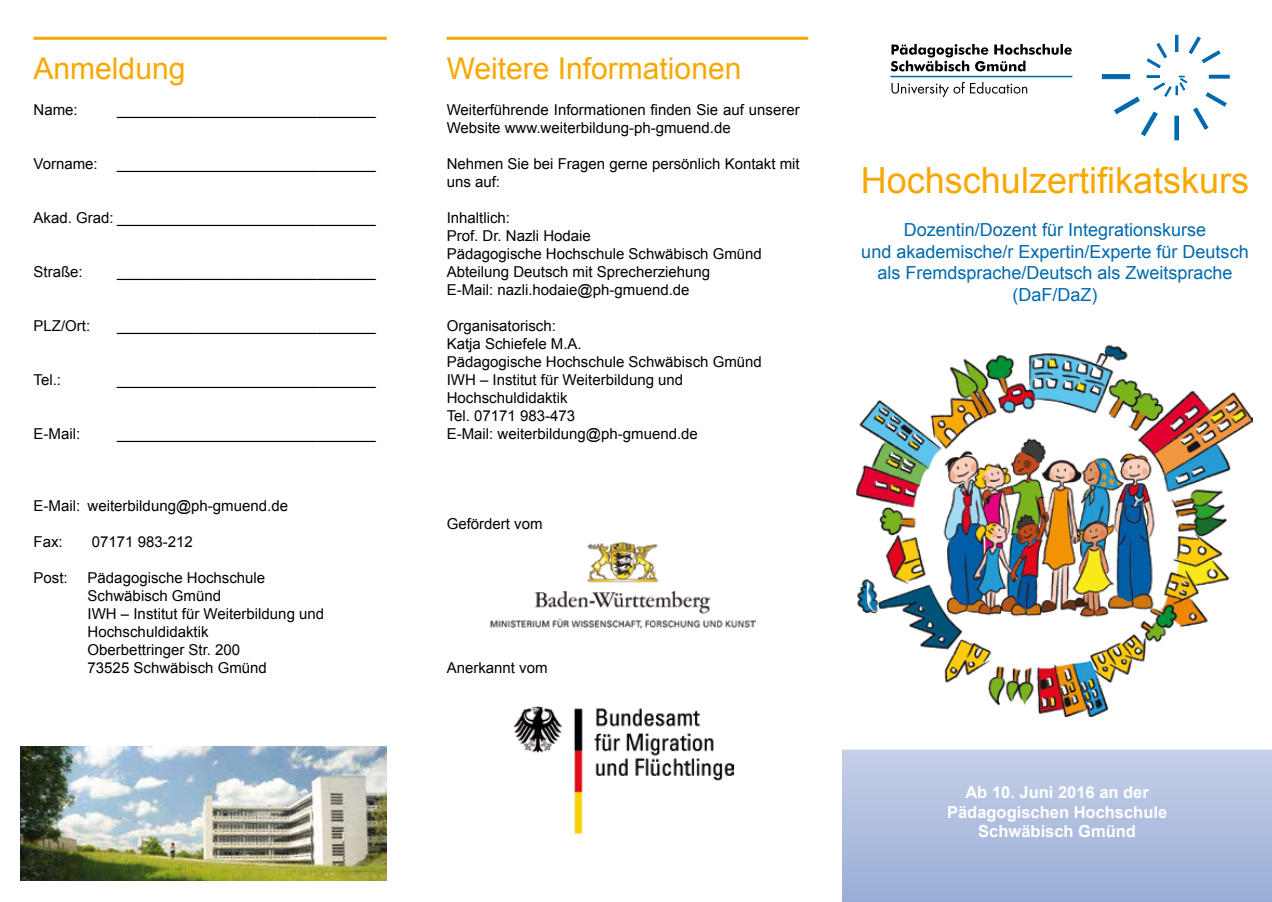
<style>
.page{position:relative;width:1272px;height:902px;background:#fff}
.page>*{position:absolute;margin:0;border:0;box-sizing:border-box;transform-origin:0 0}
.t1{font:36px "Arial";color:#f7a800}
.t2{font:30px "Arial";color:#f7a800}
.t3{font:18px/21.6px "Arial";color:#0069ae;text-align:center}
.t4{font:700 16.5px/19.8px "Arial";color:#fff;text-align:center}
.t5{font:15px/18px "Arial";color:#000}
</style>
<div class="page">
<svg style="left:842px;top:749px;width:429px;height:152px;background:#b0bfdf"></svg>
<hr style="left:34px;top:37px;width:352px;height:3px;background:#f7a800">
<hr style="left:446px;top:37px;width:362px;height:3px;background:#f7a800">
<svg style="left:1102px;top:74px;width:27px;height:5px"></svg>
<div style="left:1174px;top:116px;width:4px;height:24px;border:1px solid #0069ae"></div>
<svg style="left:1193px;top:92px;width:33px;height:38px"></svg>
<div style="left:1209px;top:75px;width:20px;height:3px;border:1px solid #0069ae"></div>
<svg style="left:1188px;top:37px;width:32px;height:26px"></svg>
<hr style="left:1175px;top:35px;width:3px;height:17px;background:#0069ae">
<svg style="left:1146px;top:43px;width:20px;height:25px"></svg>
<svg style="left:1114px;top:75px;width:73px;height:61px"></svg>
<svg style="left:890px;top:44px;width:181px;height:27px"></svg>
<svg style="left:891px;top:82px;width:136px;height:15px"></svg>
<hr style="left:890px;top:76px;width:182px;height:1px;background:#0069ae">
<img style="left:856px;top:345px;width:396px;height:371px">
<img style="left:21px;top:746px;width:365px;height:134px">
<img style="left:490px;top:542px;width:266px;height:86px">
<img style="left:513px;top:706px;width:220px;height:127px">
<h2 class="t2" style="left:34px;top:48px;width:153px">Anmeldung</h2>
<p class="t5" style="left:34px;top:100px;width:46px">Name:</p>
<p class="t5" style="left:117px;top:100px;width:260px">_______________________________</p>
<p class="t5" style="left:34px;top:154px;width:66px">Vorname:</p>
<p class="t5" style="left:117px;top:154px;width:260px">_______________________________</p>
<p class="t5" style="left:34px;top:208px;width:343px">Akad. Grad: _______________________________</p>
<p class="t5" style="left:34px;top:262px;width:51px">Straße:</p>
<p class="t5" style="left:117px;top:262px;width:260px">_______________________________</p>
<p class="t5" style="left:34px;top:316px;width:58px">PLZ/Ort:</p>
<p class="t5" style="left:117px;top:316px;width:260px">_______________________________</p>
<p class="t5" style="left:34px;top:370px;width:29px">Tel.:</p>
<p class="t5" style="left:34px;top:424px;width:48px">E-Mail:</p>
<p class="t5" style="left:117px;top:370px;width:260px">_______________________________</p>
<p class="t5" style="left:117px;top:424px;width:260px">_______________________________</p>
<p class="t5" style="left:34px;top:496px;width:256px">E-Mail: weiterbildung@ph-gmuend.de</p>
<p class="t5" style="left:34px;top:532px;width:31px">Fax:</p>
<p class="t5" style="left:92px;top:532px;width:102px">07171 983-212</p>
<p class="t5" style="left:34px;top:568px;width:36px">Post:</p>
<p class="t5" style="left:88px;top:568px;width:238px">Pädagogische Hochschule<br>Schwäbisch Gmünd<br>IWH – Institut für Weiterbildung und<br>Hochschuldidaktik<br>Oberbettringer Str. 200<br>73525 Schwäbisch Gmünd</p>
<h2 class="t2" style="left:446px;top:48px;width:296px">Weitere Informationen</h2>
<p class="t5" style="left:446px;top:100px;width:354px">Weiterführende Informationen finden Sie auf unserer<br>Website www.weiterbildung-ph-gmuend.de</p>
<p class="t5" style="left:446px;top:154px;width:354px">Nehmen Sie bei Fragen gerne persönlich Kontakt mit uns auf:</p>
<p class="t5" style="left:446px;top:208px;width:317px">Inhaltlich:<br>Prof. Dr. Nazli Hodaie<br>Pädagogische Hochschule Schwäbisch Gmünd<br>Abteilung Deutsch mit Sprecherziehung<br>E-Mail: nazli.hodaie@ph-gmuend.de</p>
<p class="t5" style="left:446px;top:316px;width:317px">Organisatorisch:<br>Katja Schiefele M.A.<br>Pädagogische Hochschule Schwäbisch Gmünd<br>IWH – Institut für Weiterbildung und<br>Hochschuldidaktik<br>Tel. 07171 983-473<br>E-Mail: weiterbildung@ph-gmuend.de</p>
<p class="t5" style="left:446px;top:514px;width:97px">Gefördert vom</p>
<p class="t5" style="left:446px;top:658px;width:102px">Anerkannt vom</p>
<h1 class="t1" style="left:860px;top:156px;width:390px">Hochschulzertifikatskurs</h1>
<p class="t3" style="left:861px;top:219px;width:389px">Dozentin/Dozent für Integrationskurse<br>und akademische/r Expertin/Experte für Deutsch als Fremdsprache/Deutsch als Zweitsprache (DaF/DaZ)</p>
<p class="t4" style="left:947px;top:782px;width:222px">Ab 10. Juni 2016 an der<br>Pädagogischen Hochschule<br>Schwäbisch Gmünd</p>
</div>
